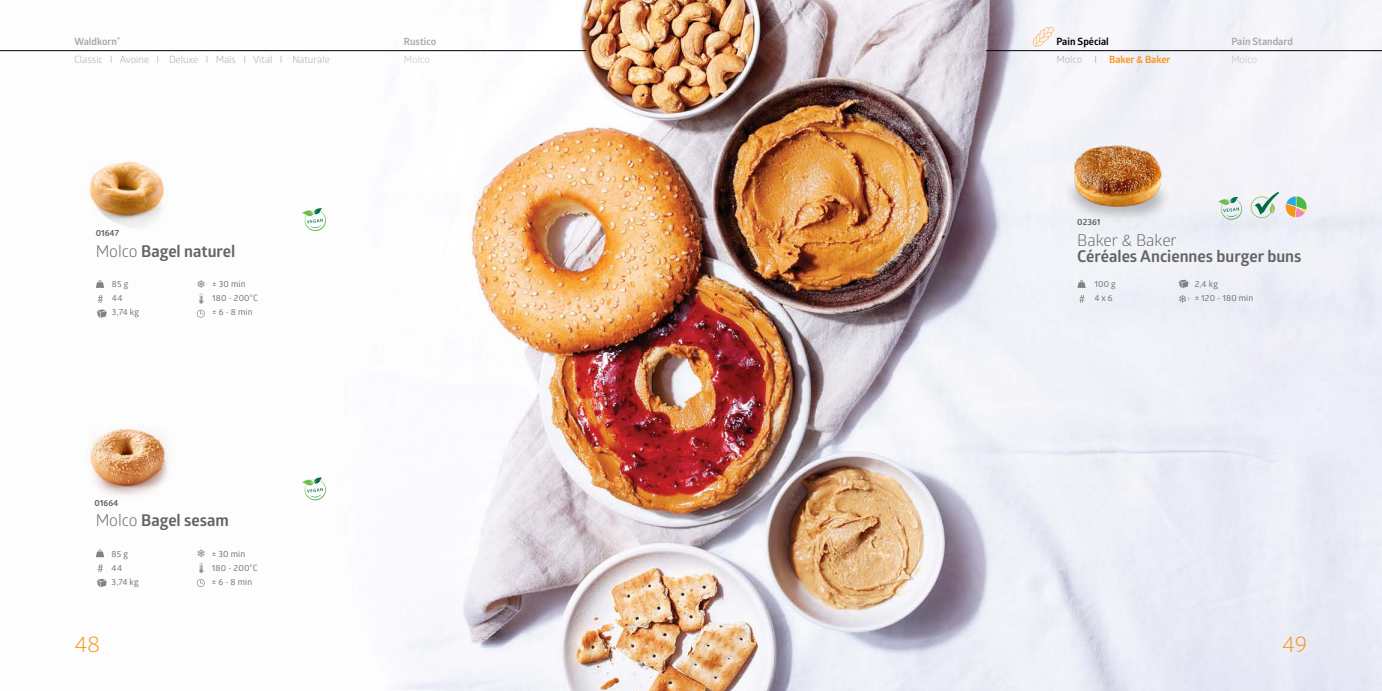
<style>
.page{position:relative;width:1382px;height:691px;background:#fff}
.page>*{position:absolute;margin:0;border:0;box-sizing:border-box;transform-origin:0 0}
.t1{font:22.5px "Glober";color:#f7941e}
.t2{font:700 16.25px "Glober";color:#636466}
.t3{font:16.25px "Glober";color:#636466}
.t4{font:10px "Glober";color:#a7a9ac}
.t5{font:700 10px/17.8px "Glober";color:#000}
.t6{font:700 10px "Glober";color:#a7a9ac}
.t7{font:10px "Glober";letter-spacing:-.005em;color:#bcbec0}
.t8{font:8.75px/13.8px "Glober";letter-spacing:.02em;color:#636466}
.t9{font:700 8.75px "Glober";color:#636466}
.t10{font:700 5.88px "Glober";color:#a7a9ac}
.s1{font-weight:400;color:#a7a9ac}
.s2{font-weight:400;color:#939598}
.s3{color:#f7941e}
.s4{font-weight:400}
</style>
<div class="page">
<img style="left:0;top:0;width:1382px;height:691px">
<div style="left:90px;top:239px;width:236px;height:14px;background:#fdfdfd"></div>
<div style="left:90px;top:508px;width:236px;height:14px;background:#fdfdfd"></div>
<svg style="left:77px;top:92px;width:19px;height:19px"></svg>
<svg style="left:304px;top:92px;width:20px;height:19px"></svg>
<svg style="left:304px;top:319px;width:20px;height:20px"></svg>
<svg style="left:77px;top:365px;width:19px;height:19px"></svg>
<svg style="left:304px;top:365px;width:20px;height:19px"></svg>
<svg style="left:304px;top:592px;width:20px;height:19px"></svg>
<div style="left:1071px;top:228px;width:236px;height:14px;background:#edf0f8"></div>
<svg style="left:1059px;top:319px;width:20px;height:20px"></svg>
<svg style="left:1059px;top:92px;width:20px;height:19px"></svg>
<svg style="left:1286px;top:92px;width:20px;height:19px"></svg>
<svg style="left:1286px;top:319px;width:20px;height:20px"></svg>
<svg style="left:1059px;top:592px;width:20px;height:19px"></svg>
<svg style="left:1059px;top:365px;width:20px;height:19px"></svg>
<svg style="left:1286px;top:365px;width:20px;height:19px"></svg>
<svg style="left:1286px;top:592px;width:20px;height:19px"></svg>
<hr style="left:986px;top:50px;width:396px;height:1px;background:#000">
<hr style="left:0;top:50px;width:586px;height:1px;background:#000">
<svg style="left:1032px;top:26px;width:23px;height:21px"></svg>
<svg style="left:96px;top:280px;width:8px;height:8px"></svg>
<svg style="left:197px;top:280px;width:8px;height:8px"></svg>
<svg style="left:98px;top:295px;width:5px;height:8px"></svg>
<svg style="left:199px;top:294px;width:4px;height:10px"></svg>
<svg style="left:77px;top:309px;width:30px;height:30px"></svg>
<svg style="left:197px;top:310px;width:8px;height:8px"></svg>
<svg style="left:96px;top:549px;width:8px;height:8px"></svg>
<svg style="left:197px;top:549px;width:8px;height:8px"></svg>
<svg style="left:98px;top:564px;width:5px;height:8px"></svg>
<svg style="left:199px;top:563px;width:4px;height:10px"></svg>
<svg style="left:77px;top:579px;width:30px;height:32px"></svg>
<svg style="left:197px;top:579px;width:8px;height:8px"></svg>
<img style="left:74px;top:415px;width:109px;height:91px">
<img style="left:74px;top:144px;width:161px;height:101px">
<svg style="left:1077px;top:280px;width:9px;height:8px"></svg>
<svg style="left:1178px;top:280px;width:11px;height:8px"></svg>
<svg style="left:1079px;top:295px;width:5px;height:8px"></svg>
<svg style="left:1179px;top:295px;width:7px;height:8px"></svg>
<img style="left:1051px;top:121px;width:173px;height:119px">
<svg style="left:1250px;top:192px;width:29px;height:26px"></svg>
<svg style="left:1218px;top:196px;width:24px;height:24px"></svg>
<svg style="left:302px;top:207px;width:24px;height:24px"></svg>
<svg style="left:302px;top:477px;width:24px;height:23px"></svg>
<svg style="left:1285px;top:196px;width:22px;height:22px"></svg>
<p class="t10" style="left:117px;top:35px;width:5px">®</p>
<p class="t5" style="left:1056px;top:32px;width:116px">Pain Spécial<br><span class="s1">Molco</span> <span class="s2">I</span> <span class="s3">Baker &amp; Baker</span></p>
<p class="t6" style="left:74px;top:34px;width:44px">Waldkorn</p>
<p class="t6" style="left:404px;top:34px;width:34px">Rustico</p>
<p class="t4" style="left:74px;top:52px;width:257px">Classic I Avoine I Deluxe I Maïs I Vital I Naturale</p>
<p class="t7" style="left:404px;top:52px;width:27px">Molco</p>
<p class="t6" style="left:1231px;top:34px;width:63px">Pain Standard</p>
<p class="t7" style="left:1231px;top:52px;width:27px">Molco</p>
<p class="t9" style="left:1077px;top:216px;width:25px">02361</p>
<p class="t9" style="left:96px;top:227px;width:25px">01647</p>
<h2 class="t2" style="left:96px;top:240px;width:141px"><span class="s4">Molco</span> Bagel naturel</h2>
<p class="t8" style="left:112px;top:277px;width:29px">85 g<br>44<br>3,74 kg</p>
<p class="t8" style="left:212px;top:277px;width:47px">± 30 min<br>180 - 200°C ± 6 - 8 min</p>
<p class="t9" style="left:94px;top:497px;width:25px">01664</p>
<h2 class="t2" style="left:96px;top:509px;width:135px"><span class="s4">Molco</span> Bagel sesam</h2>
<p class="t8" style="left:112px;top:547px;width:29px">85 g<br>44<br>3,74 kg</p>
<p class="t8" style="left:212px;top:547px;width:47px">± 30 min<br>180 - 200°C ± 6 - 8 min</p>
<h2 class="t3" style="left:1077px;top:229px;width:101px">Baker &amp; Baker</h2>
<h2 class="t2" style="left:1077px;top:245px;width:226px">Céréales Anciennes burger buns</h2>
<p class="t8" style="left:1094px;top:277px;width:23px">100 g<br>4 x 6</p>
<p class="t8" style="left:1195px;top:277px;width:60px">2,4 kg<br>± 120 - 180 min</p>
<h1 class="t1" style="left:74px;top:629px;width:28px">48</h1>
<h1 class="t1" style="left:1282px;top:629px;width:27px">49</h1>
</div>
